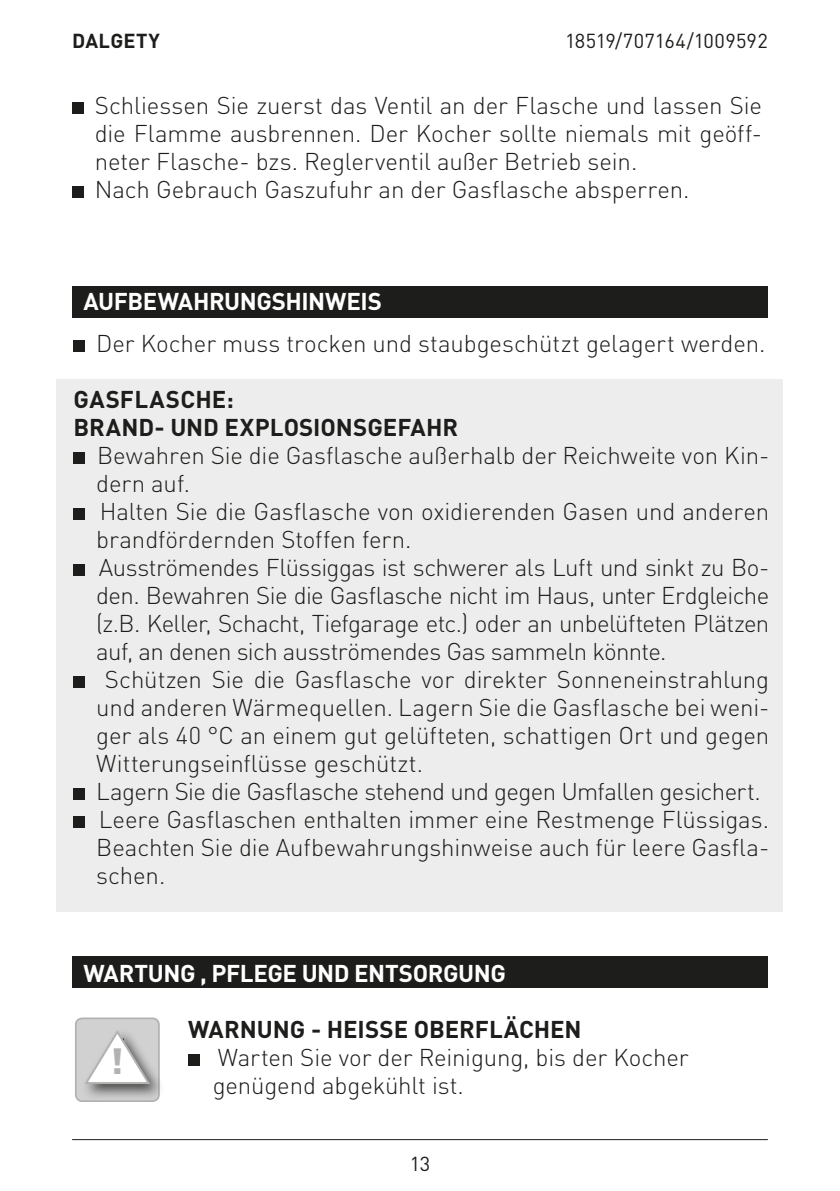
<style>
.page{position:relative;width:840px;height:1191px;background:#fff}
.page>*{position:absolute;margin:0;border:0;box-sizing:border-box;transform-origin:0 0}
.t1{font:900 58px "DIN Pro";color:#1d1d1b}
.t2{font:900 36px "DIN Pro";color:#b2b2b2}
.t3{font:300 24px/28px "DIN Pro";letter-spacing:-.005em;color:#1d1d1b;text-align:justify}
.t4{font:700 24px "DIN Pro";color:#1d1d1b}
.t5{font:300 24px "DIN Pro";letter-spacing:-.025em;color:#1d1d1b}
.t6{font:700 24px "DIN Pro";letter-spacing:-.02em;color:#fff}
.t7{font:20px "DIN Pro";letter-spacing:.005em;color:#1d1d1b}
.t8{font:700 20px "DIN Pro";letter-spacing:.02em;color:#1d1d1b}
</style>
<div class="page">
<hr style="left:72px;top:1139px;width:695px;height:1px;background:#1d1d1b">
<div style="left:73px;top:340px;width:12px;height:12px;background:#1d1d1b"></div>
<div style="left:188px;top:1054px;width:12px;height:12px;background:#1d1d1b"></div>
<div style="left:72px;top:286px;width:695px;height:32px;background:#1d1d1b"></div>
<div style="left:72px;top:956px;width:695px;height:32px;background:#1d1d1b"></div>
<div style="left:57px;top:380px;width:725px;height:532px;background:#ededed"></div>
<div style="left:73px;top:452px;width:12px;height:12px;background:#1d1d1b"></div>
<div style="left:73px;top:508px;width:12px;height:12px;background:#1d1d1b"></div>
<div style="left:73px;top:564px;width:12px;height:12px;background:#1d1d1b"></div>
<div style="left:73px;top:676px;width:12px;height:12px;background:#1d1d1b"></div>
<div style="left:73px;top:788px;width:12px;height:12px;background:#1d1d1b"></div>
<div style="left:73px;top:816px;width:12px;height:12px;background:#1d1d1b"></div>
<svg style="left:75px;top:1017px;width:85px;height:85px"></svg>
<div style="left:72px;top:102px;width:12px;height:12px;background:#1d1d1b"></div>
<div style="left:72px;top:186px;width:12px;height:12px;background:#1d1d1b"></div>
<p class="t8" style="left:72px;top:25px;width:89px">DALGETY</p>
<p class="t7" style="left:565px;top:27px;width:204px">18519/707164/1009592</p>
<p class="t3" style="left:95px;top:90px;width:668px">Schliessen Sie zuerst das Ventil an der Flasche und lassen Sie die Flamme ausbrennen. Der Kocher sollte niemals mit geöff&shy;neter Flasche- bzs. Reglerventil außer Betrieb sein.</p>
<p class="t3" style="left:95px;top:174px;width:596px">Nach Gebrauch Gaszufuhr an der Gasflasche absperren.</p>
<p class="t6" style="left:84px;top:283px;width:300px">AUFBEWAHRUNGSHINWEIS</p>
<p class="t3" style="left:96px;top:328px;width:670px">Der Kocher muss trocken und staubgeschützt gelagert werden.</p>
<p class="t4" style="left:74px;top:381px;width:161px">GASFLASCHE:</p>
<p class="t4" style="left:73px;top:409px;width:386px">BRAND- UND EXPLOSIONSGEFAHR</p>
<p class="t3" style="left:96px;top:440px;width:674px">Bewahren Sie die Gasflasche außerhalb der Reichweite von Kin&shy;dern auf.</p>
<p class="t3" style="left:96px;top:496px;width:674px">Halten Sie die Gasflasche von oxidierenden Gasen und anderen brandfördernden Stoffen fern.</p>
<p class="t3" style="left:96px;top:552px;width:674px">Ausströmendes Flüssiggas ist schwerer als Luft und sinkt zu Bo&shy;den. Bewahren Sie die Gasflasche nicht im Haus, unter Erdgleiche (z.B. Keller, Schacht, Tiefgarage etc.) oder an unbelüfteten Plätzen auf, an denen sich ausströmendes Gas sammeln könnte.</p>
<p class="t3" style="left:96px;top:664px;width:674px;text-indent:9px">Schützen Sie die Gasflasche vor direkter Sonneneinstrahlung und anderen Wärmequellen. Lagern Sie die Gasflasche bei weni&shy;ger als 40 °C an einem gut gelüfteten, schattigen Ort und gegen Witterungseinflüsse geschützt.</p>
<p class="t5" style="left:96px;top:773px;width:665px">Lagern Sie die Gasflasche stehend und gegen Umfallen gesichert.</p>
<p class="t3" style="left:96px;top:804px;width:674px">Leere Gasflaschen enthalten immer eine Restmenge Flüssigas.<br>Beachten Sie die Aufbewahrungshinweise auch für leere Gasfla&shy;schen.</p>
<p class="t6" style="left:84px;top:955px;width:423px">WARTUNG , PFLEGE UND ENTSORGUNG</p>
<p class="t1" style="left:106px;top:1012px;width:23px">!</p>
<p class="t2" style="left:110px;top:1032px;width:15px">!</p>
<p class="t4" style="left:188px;top:1011px;width:395px">WARNUNG - HEISSE OBERFLÄCHEN</p>
<p class="t3" style="left:217px;top:1042px;width:472px">Warten Sie vor der Reinigung, bis der Kocher</p>
<p class="t3" style="left:212px;top:1070px;width:253px">genügend abgekühlt ist.</p>
<p class="t7" style="left:409px;top:1150px;width:22px">13</p>
</div>
